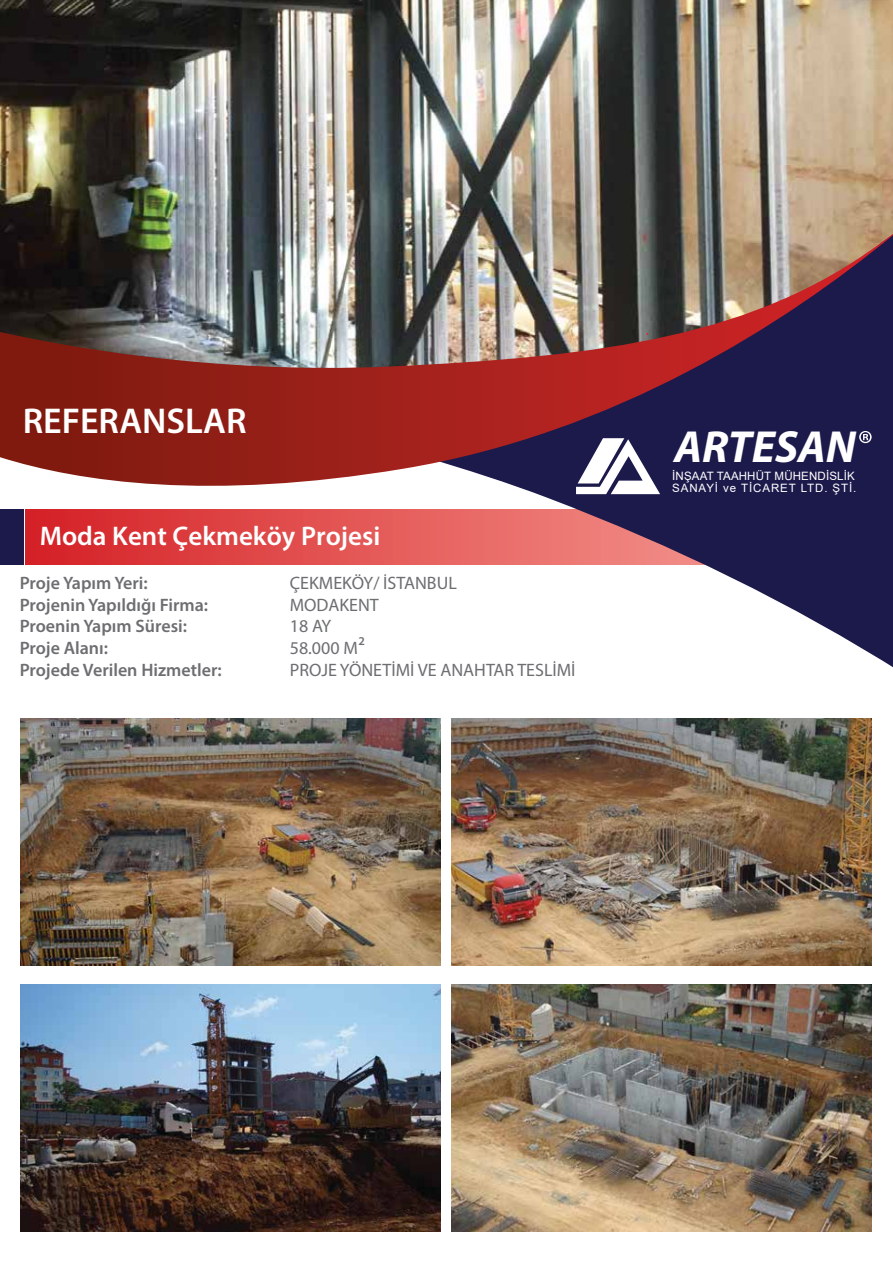
<style>
.page{position:relative;width:893px;height:1263px;background:#fff}
.page>*{position:absolute;margin:0;border:0;box-sizing:border-box;transform-origin:0 0}
.t1{font:italic 700 45.15px "Myriad Pro";color:#fff}
.t2{font:600 36px "Myriad Pro";color:#fff}
.t3{font:600 27px "Myriad Pro";color:#fff}
.t4{font:600 18px "Myriad Pro";color:#6d6e71}
.t5{font:18px "Myriad Pro";color:#6d6e71}
.t6{font:600 12px "Myriad Pro";color:#6d6e71}
.t7{font:11.55px/12.8px "Arial";letter-spacing:.015em;color:#fff}
</style>
<div class="page">
<div style="left:0;top:509px;width:24px;height:55px;background:#1c194b"></div>
<svg style="left:25px;top:509px;width:295px;height:55px;background:#db383b"></svg>
<img style="left:0;top:0;width:893px;height:234px">
<svg style="left:320px;top:226px;width:573px;height:441px"></svg>
<img style="left:0;top:234px;width:893px;height:267px">
<svg style="left:646px;top:332px;width:4px;height:4px"></svg>
<svg style="left:576px;top:438px;width:84px;height:56px"></svg>
<svg style="left:859px;top:431px;width:13px;height:12px"></svg>
<img style="left:21px;top:719px;width:420px;height:246px">
<img style="left:451px;top:719px;width:420px;height:246px">
<img style="left:21px;top:985px;width:420px;height:246px">
<img style="left:451px;top:985px;width:420px;height:246px">
<h2 class="t2" style="left:23px;top:398px;width:225px">REFERANSLAR</h2>
<h3 class="t3" style="left:40px;top:518px;width:342px">Moda Kent Çekmeköy Projesi</h3>
<p class="t4" style="left:20px;top:572px;width:129px">Proje Yapım Yeri:</p>
<p class="t5" style="left:290px;top:572px;width:169px">ÇEKMEKÖY/ İSTANBUL</p>
<p class="t4" style="left:20px;top:593px;width:190px">Projenin Yapıldığı Firma:</p>
<p class="t5" style="left:290px;top:594px;width:91px">MODAKENT</p>
<p class="t4" style="left:20px;top:615px;width:169px">Proenin Yapım Süresi:</p>
<p class="t5" style="left:290px;top:615px;width:43px">18 AY</p>
<p class="t4" style="left:20px;top:636px;width:90px">Proje Alanı:</p>
<p class="t5" style="left:290px;top:637px;width:70px">58.000 M</p>
<p class="t4" style="left:20px;top:658px;width:203px">Projede Verilen Hizmetler:</p>
<p class="t5" style="left:290px;top:658px;width:287px">PROJE YÖNETİMİ VE ANAHTAR TESLİMİ</p>
<p class="t6" style="left:358px;top:633px;width:8px">2</p>
<h1 class="t1" style="left:674px;top:417px;width:183px">ARTESAN</h1>
<p class="t7" style="left:672px;top:469px;width:186px">İNŞAAT TAAHHÜT MÜHENDİSLİK<br>SANAYİ ve TİCARET LTD. ŞTİ.</p>
</div>
